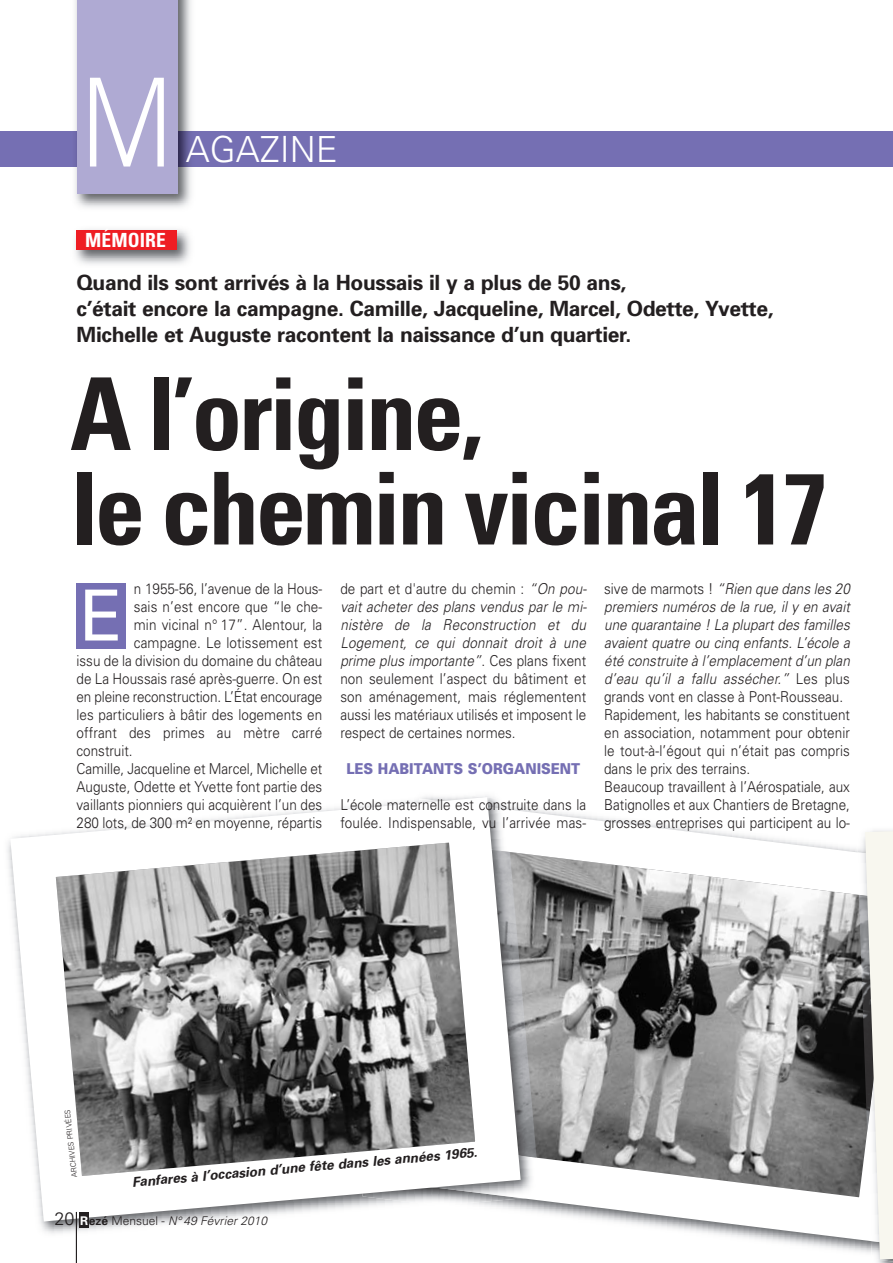
<style>
.page{position:relative;width:893px;height:1263px;background:#fff}
.page>*{position:absolute;margin:0;border:0;box-sizing:border-box;transform-origin:0 0}
.t1{font:300 123px "Univers";color:#fff;scale:.8 1}
.t2{font:700 condensed 100.5px/94.5px "Univers";letter-spacing:-.03em;color:#231f20}
.t3{font:70.5px "Univers";color:#fff}
.t4{font:300 36px "Univers";color:#fff}
.t5{font:700 21px/26.2px "Univers";letter-spacing:-.015em;color:#231f20}
.t6{font:700 condensed 19.5px "Univers";letter-spacing:.005em;color:#fff}
.t7{font:300 15px/18px "Univers";color:#231f20;scale:.9 1}
.t8{font:900 15px "Univers";color:#756fb3;scale:.9 1}
.t9{font:italic 700 13.5px "Univers";color:#231f20}
.t10{font:italic 300 12px "Univers";letter-spacing:.005em;color:#231f20}
.t11{font:300 7.5px "Univers";color:#231f20}
.s1{font-style:italic}
.s2{font-style:normal;font-size:18px}
.s3{font-weight:700;font-style:normal;color:#fff}
.s4{font-weight:700;font-style:normal}
.s5{font-style:normal}
</style>
<div class="page">
<svg style="left:543px;top:810px;width:306px;height:440px"></svg>
<svg style="left:7px;top:796px;width:536px;height:448px"></svg>
<svg style="left:849px;top:830px;width:44px;height:433px"></svg>
<div style="left:0;top:132px;width:893px;height:35px;background:#756fb3"></div>
<img style="left:70px;top:0;width:127px;height:208px">
<div style="left:77px;top:0;width:101px;height:194px;background:#afaad3"></div>
<div style="left:77px;top:583px;width:49px;height:66px;background:#756fb3"></div>
<img style="left:75px;top:229px;width:115px;height:35px">
<div style="left:77px;top:230px;width:100px;height:20px;background:#ee1d23"></div>
<div style="left:79px;top:1212px;width:10px;height:15px;background:#231f20"></div>
<hr style="left:76px;top:1212px;width:1px;height:51px;background:#231f20">
<h1 class="t1" style="left:80px;top:78px;width:118px">M</h1>
<h3 class="t4" style="left:186px;top:136px;width:153px">AGAZINE</h3>
<h3 class="t6" style="left:85px;top:233px;width:82px">MÉMOIRE</h3>
<h3 class="t5" style="left:77px;top:271px;width:699px">Quand ils sont arrivés à la Houssais il y a plus de 50 ans,<br>c’était encore la campagne. Camille, Jacqueline, Marcel, Odette, Yvette,<br>Michelle et Auguste racontent la naissance d’un quartier.</h3>
<h2 class="t2" style="left:70px;top:375px;width:759px">A l’origine,<br>le chemin vicinal 17</h2>
<p class="t7" style="left:134px;top:581px;width:211px">n 1955-56, l’avenue de la Hous-</p>
<p class="t7" style="left:134px;top:599px;width:211px">sais n’est encore que “le che-</p>
<p class="t7" style="left:134px;top:617px;width:211px">min vicinal n° 17”. Alentour, la</p>
<p class="t7" style="left:134px;top:635px;width:211px">campagne. Le lotissement est</p>
<p class="t7" style="left:77px;top:653px;width:275px">issu de la division du domaine du château</p>
<p class="t7" style="left:77px;top:671px;width:275px">de La Houssais rasé après-guerre. On est</p>
<p class="t7" style="left:77px;top:689px;width:275px">en pleine reconstruction. L’État encourage</p>
<p class="t7" style="left:77px;top:707px;width:275px">les particuliers à bâtir des logements en</p>
<p class="t7" style="left:77px;top:725px;width:275px">offrant des primes au mètre carré</p>
<p class="t7" style="left:77px;top:743px;width:64px">construit.</p>
<p class="t7" style="left:77px;top:761px;width:275px">Camille, Jacqueline et Marcel, Michelle et</p>
<p class="t7" style="left:77px;top:779px;width:275px">Auguste, Odette et Yvette font partie des</p>
<p class="t7" style="left:77px;top:797px;width:275px">vaillants pionniers qui acquièrent l’un des</p>
<p class="t7" style="left:77px;top:815px;width:275px">280 lots, de 300 m² en moyenne, répartis</p>
<h3 class="t3" style="left:80px;top:590px;width:45px">E</h3>
<p class="t7" style="left:340px;top:581px;width:275px;text-align:justify">de part et d'autre du chemin : <span class="s1">“On pou&shy;vait acheter des plans vendus par le mi&shy;nistère de la Reconstruction et du Logement, ce qui donnait droit à une prime plus importante”</span>. Ces plans fixent non seulement l’aspect du bâtiment et son aménagement, mais réglementent aussi les matériaux utilisés et imposent le respect de certaines normes.</p>
<p class="t8" style="left:346px;top:763px;width:261px">LES HABITANTS S’ORGANISENT</p>
<p class="t7" style="left:340px;top:797px;width:275px">L’école maternelle est construite dans la foulée. Indispensable, vu l’arrivée mas-</p>
<p class="t7" style="left:604px;top:581px;width:275px">sive de marmots ! <span class="s1">“Rien que dans les 20 premiers numéros de la rue, il y en avait une quarantaine ! La plupart des familles avaient quatre ou cinq enfants. L’école a été construite à l’emplacement d’un plan d’eau qu’il a fallu assécher.”</span> Les plus grands vont en classe à Pont-Rousseau.<br>Rapidement, les habitants se constituent en association, notamment pour obtenir le tout-à-l’égout qui n’était pas compris dans le prix des terrains.<br>Beaucoup travaillent à l’Aérospatiale, aux Batignolles et aux Chantiers de Bretagne, grosses entreprises qui participent au lo-</p>
<p class="t11" style="left:72px;top:1178px;width:70px;rotate:-96deg">ARCHIVES PRIVÉES</p>
<p class="t9" style="left:132px;top:1177px;width:348px;rotate:-5deg">Fanfares à l’occasion d’une fête dans les années 1965.</p>
<p class="t10" style="left:54px;top:1217px;width:214px"><span class="s2">20</span> <span class="s3">R</span><span class="s4">ezé</span> <span class="s5">Mensuel -</span> N° 49 Février 2010</p>
</div>
